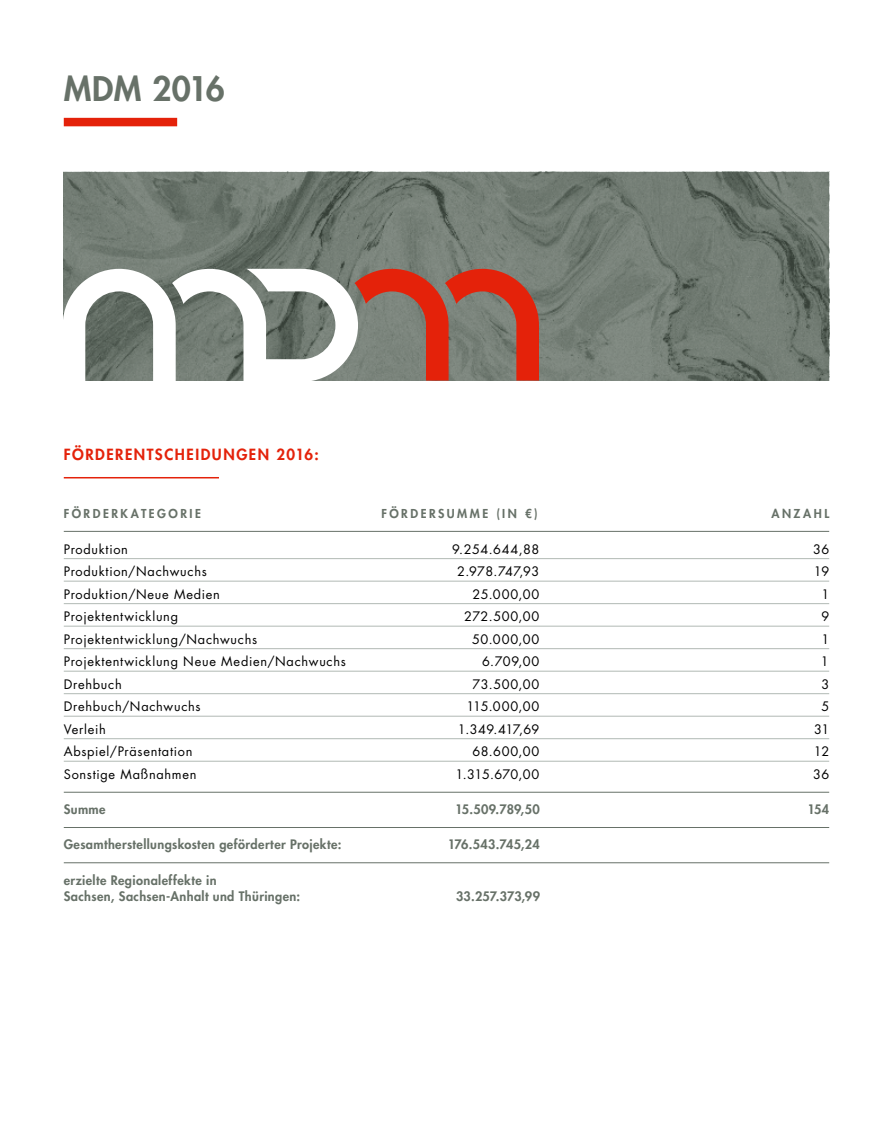
<style>
.page{position:relative;width:893px;height:1140px;background:#fff}
.page>*{position:absolute;margin:0;border:0;box-sizing:border-box;transform-origin:0 0}
.t1{font:800 33px "Futura Std";letter-spacing:.01em;color:#677168}
.t2{font:800 15px "Futura Std";letter-spacing:.1em;color:#e4220a}
.t3{font:12.75px "Futura Std";letter-spacing:.055em;color:#000}
.t4{font:800 12.75px/16.5px "Futura Std";letter-spacing:.03em;color:#677168}
.t5{font:800 12.75px "Futura Std";letter-spacing:.005em;color:#677168}
.t6{font:800 12px "Futura Std";letter-spacing:.21em;color:#677168}
</style>
<div class="page">
<img style="left:64px;top:172px;width:765px;height:209px">
<hr style="left:64px;top:477px;width:155px;height:1px;background:#e4220a">
<hr style="left:64px;top:531px;width:765px;height:1px;background:#677168">
<hr style="left:64px;top:558px;width:765px;height:1px;background:#b1b9b4">
<hr style="left:64px;top:581px;width:765px;height:1px;background:#b1b9b4">
<hr style="left:64px;top:603px;width:765px;height:1px;background:#b1b9b4">
<hr style="left:64px;top:626px;width:765px;height:1px;background:#b1b9b4">
<hr style="left:64px;top:648px;width:765px;height:1px;background:#b1b9b4">
<hr style="left:64px;top:671px;width:765px;height:1px;background:#b1b9b4">
<hr style="left:64px;top:693px;width:765px;height:1px;background:#b1b9b4">
<hr style="left:64px;top:716px;width:765px;height:1px;background:#b1b9b4">
<hr style="left:64px;top:738px;width:765px;height:1px;background:#b1b9b4">
<hr style="left:64px;top:761px;width:765px;height:1px;background:#b1b9b4">
<hr style="left:64px;top:792px;width:765px;height:1px;background:#677168">
<hr style="left:64px;top:827px;width:765px;height:1px;background:#677168">
<hr style="left:64px;top:862px;width:765px;height:1px;background:#677168">
<div style="left:64px;top:118px;width:113px;height:8px;background:#e4220a"></div>
<svg style="left:63px;top:269px;width:476px;height:112px"></svg>
<h1 class="t1" style="left:64px;top:68px;width:163px">MDM 2016</h1>
<p class="t2" style="left:64px;top:445px;width:257px">FÖRDERENTSCHEIDUNGEN 2016:</p>
<p class="t6" style="left:64px;top:506px;width:139px">FÖRDERKATEGORIE</p>
<p class="t6" style="left:381px;top:506px;width:158px">FÖRDERSUMME (IN €)</p>
<p class="t6" style="left:771px;top:506px;width:59px">ANZAHL</p>
<p class="t3" style="left:64px;top:541px;width:66px">Produktion</p>
<p class="t3" style="left:452px;top:541px;width:89px">9.254.644,88</p>
<p class="t3" style="left:813px;top:541px;width:18px">36</p>
<p class="t3" style="left:64px;top:563px;width:145px">Produktion/Nachwuchs</p>
<p class="t3" style="left:457px;top:563px;width:84px">2.978.747,93</p>
<p class="t3" style="left:814px;top:563px;width:17px">19</p>
<p class="t3" style="left:64px;top:586px;width:158px">Produktion/Neue Medien</p>
<p class="t3" style="left:472px;top:586px;width:68px">25.000,00</p>
<p class="t3" style="left:821px;top:586px;width:9px">1</p>
<p class="t3" style="left:64px;top:608px;width:116px">Projektentwicklung</p>
<p class="t3" style="left:464px;top:608px;width:77px">272.500,00</p>
<p class="t3" style="left:821px;top:608px;width:9px">9</p>
<p class="t3" style="left:64px;top:631px;width:195px">Projektentwicklung/Nachwuchs</p>
<p class="t3" style="left:472px;top:631px;width:69px">50.000,00</p>
<p class="t3" style="left:821px;top:631px;width:9px">1</p>
<p class="t3" style="left:64px;top:653px;width:284px">Projektentwicklung Neue Medien/Nachwuchs</p>
<p class="t3" style="left:482px;top:653px;width:59px">6.709,00</p>
<p class="t3" style="left:821px;top:653px;width:9px">1</p>
<p class="t3" style="left:64px;top:676px;width:60px">Drehbuch</p>
<p class="t3" style="left:473px;top:676px;width:68px">73.500,00</p>
<p class="t3" style="left:821px;top:676px;width:9px">3</p>
<p class="t3" style="left:64px;top:698px;width:138px">Drehbuch/Nachwuchs</p>
<p class="t3" style="left:467px;top:698px;width:74px">115.000,00</p>
<p class="t3" style="left:821px;top:698px;width:9px">5</p>
<p class="t3" style="left:64px;top:721px;width:44px">Verleih</p>
<p class="t3" style="left:458px;top:721px;width:83px">1.349.417,69</p>
<p class="t3" style="left:814px;top:721px;width:17px">31</p>
<p class="t3" style="left:64px;top:743px;width:130px">Abspiel/Präsentation</p>
<p class="t3" style="left:472px;top:743px;width:69px">68.600,00</p>
<p class="t3" style="left:814px;top:743px;width:17px">12</p>
<p class="t3" style="left:64px;top:766px;width:134px">Sonstige Maßnahmen</p>
<p class="t3" style="left:455px;top:766px;width:86px">1.315.670,00</p>
<p class="t3" style="left:813px;top:766px;width:18px">36</p>
<p class="t4" style="left:64px;top:801px;width:43px">Summe</p>
<p class="t4" style="left:455px;top:801px;width:86px">15.509.789,50</p>
<p class="t4" style="left:807px;top:801px;width:23px">154</p>
<p class="t4" style="left:64px;top:836px;width:279px">Gesamtherstellungskosten geförderter Projekte:</p>
<p class="t4" style="left:448px;top:836px;width:94px">176.543.745,24</p>
<p class="t4" style="left:64px;top:871px;width:238px">erzielte Regionaleffekte in<br>Sachsen, Sachsen-Anhalt und Thüringen:</p>
<p class="t5" style="left:456px;top:888px;width:85px">33.257.373,99</p>
</div>
